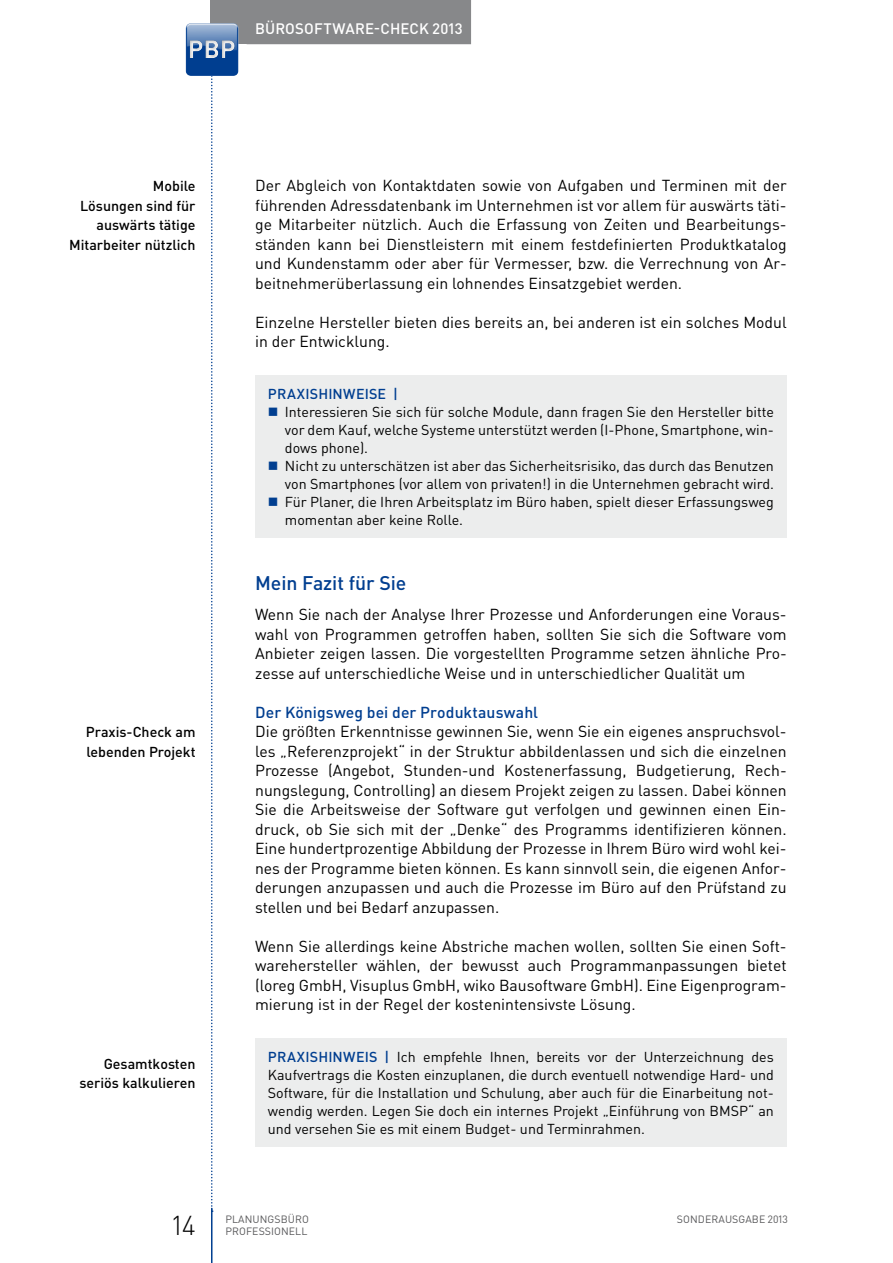
<style>
.page{position:relative;width:893px;height:1263px;background:#fff}
.page>*{position:absolute;margin:0;border:0;box-sizing:border-box;transform-origin:0 0}
.t1{font:300 27px "DIN Pro";color:#000}
.t2{font:500 19.5px "DIN Pro";letter-spacing:-.005em;color:#003e90}
.t3{font:15.75px/19.5px "DIN Pro";color:#000;text-align:justify}
.t4{font:500 15.75px "DIN Pro";letter-spacing:.005em;color:#003e90}
.t5{font:500 15px "DIN Pro";letter-spacing:.01em;color:#fff}
.t6{font:14.25px/18px "DIN Pro";color:#000}
.t7{font:500 14.25px/19.5px "DIN Pro";color:#000;text-align:right}
.t8{font:500 14.25px "DIN Pro";letter-spacing:.01em;color:#003e90}
.t9{font:10.5px "DIN Pro";color:#58585a}
.s1{font-weight:500;color:#003e90}
</style>
<div class="page">
<div style="left:210px;top:0;width:45px;height:44px;background:#87888a"></div>
<hr style="left:211px;top:1208px;width:1px;height:55px;background:#003e90">
<div style="left:247px;top:0;width:224px;height:44px;background:#87888a"></div>
<img style="left:186px;top:23px;width:52px;height:53px">
<svg style="left:190px;top:23px;width:45px;height:1189px"></svg>
<div style="left:188px;top:39px;width:48px;height:20px;background:#000;opacity:.3"></div>
<div style="left:255px;top:375px;width:532px;height:163px;background:#eceded"></div>
<div style="left:255px;top:1038px;width:532px;height:109px;background:#eceded"></div>
<p class="t7" style="left:69px;top:176px;width:128px">Mobile<br>Lösungen sind für auswärts tätige<br>Mitarbeiter nützlich</p>
<p class="t7" style="left:86px;top:722px;width:111px;text-align:left">Praxis-Check am lebenden Projekt</p>
<p class="t7" style="left:79px;top:1053px;width:118px">Gesamtkosten seriös kalkulieren</p>
<p class="t5" style="left:255px;top:18px;width:209px">Bürosoftware-Check 2013</p>
<p class="t3" style="left:255px;top:175px;width:533px">Der Abgleich von Kontaktdaten sowie von Aufgaben und Terminen mit der führenden Adressdatenbank im Unternehmen ist vor allem für auswärts täti&shy;ge Mitarbeiter nützlich. Auch die Erfassung von Zeiten und Bearbeitungs&shy;ständen kann bei Dienstleistern mit einem festdefinierten Produktkatalog und Kundenstamm oder aber für Vermesser, bzw. die Verrechnung von Ar&shy;beitnehmerüberlassung ein lohnendes Einsatzgebiet werden.</p>
<p class="t3" style="left:255px;top:312px;width:533px">Einzelne Hersteller bieten dies bereits an, bei anderen ist ein solches Modul in der Entwicklung.</p>
<p class="t8" style="left:268px;top:384px;width:132px">Praxishinweise |</p>
<p class="t6" style="left:285px;top:402px;width:491px">Interessieren Sie sich für solche Module, dann fragen Sie den Hersteller bitte vor dem Kauf, welche Systeme unterstützt werden (I-Phone, Smartphone, win&shy;dows phone).<br>Nicht zu unterschätzen ist aber das Sicherheitsrisiko, das durch das Benutzen von Smartphones (vor allem von privaten!) in die Unternehmen gebracht wird.<br>Für Planer, die Ihren Arbeitsplatz im Büro haben, spielt dieser Erfassungsweg momentan aber keine Rolle.</p>
<p class="t2" style="left:255px;top:570px;width:153px">Mein Fazit für Sie</p>
<p class="t3" style="left:255px;top:604px;width:533px">Wenn Sie nach der Analyse Ihrer Prozesse und Anforderungen eine Voraus&shy;wahl von Programmen getroffen haben, sollten Sie sich die Software vom Anbieter zeigen lassen. Die vorgestellten Programme setzen ähnliche Pro&shy;zesse auf unterschiedliche Weise und in unterschiedlicher Qualität um</p>
<p class="t4" style="left:255px;top:701px;width:284px">Der Königsweg bei der Produktauswahl</p>
<p class="t3" style="left:255px;top:721px;width:533px">Die größten Erkenntnisse gewinnen Sie, wenn Sie ein eigenes anspruchsvol&shy;les „Referenzprojekt“ in der Struktur abbildenlassen und sich die einzelnen Prozesse (Angebot, Stunden-und Kostenerfassung, Budgetierung, Rech&shy;nungslegung, Controlling) an diesem Projekt zeigen zu lassen. Dabei können Sie die Arbeitsweise der Software gut verfolgen und gewinnen einen Ein&shy;druck, ob Sie sich mit der „Denke“ des Programms identifizieren können.<br>Eine hundertprozentige Abbildung der Prozesse in Ihrem Büro wird wohl kei&shy;nes der Programme bieten können. Es kann sinnvoll sein, die eigenen Anfor&shy;derungen anzupassen und auch die Prozesse im Büro auf den Prüfstand zu stellen und bei Bedarf anzupassen.</p>
<p class="t3" style="left:255px;top:936px;width:533px">Wenn Sie allerdings keine Abstriche machen wollen, sollten Sie einen Soft&shy;warehersteller wählen, der bewusst auch Programmanpassungen bietet (loreg GmbH, Visuplus GmbH, wiko Bausoftware GmbH). Eine Eigenprogram&shy;mierung ist in der Regel der kostenintensivste Lösung.</p>
<p class="t6" style="left:268px;top:1047px;width:508px;text-align:justify"><span class="s1">Praxishinweis |</span> Ich empfehle Ihnen, bereits vor der Unterzeichnung des Kaufvertrags die Kosten einzuplanen, die durch eventuell notwendige Hard- und Software, für die Installation und Schulung, aber auch für die Einarbeitung not&shy;wendig werden. Legen Sie doch ein internes Projekt „Einführung von BMSP“ an und versehen Sie es mit einem Budget- und Terminrahmen.</p>
<h1 class="t1" style="left:173px;top:1207px;width:25px">14</h1>
<p class="t9" style="left:225px;top:1212px;width:15px">Planun</p>
<p class="t9" style="left:268px;top:1212px;width:12px">gsbürosond</p>
<p class="t9" style="left:705px;top:1212px;width:14px">eraus</p>
<p class="t9" style="left:738px;top:1212px;width:51px">gab e 2013</p>
<p class="t9" style="left:225px;top:1224px;width:14px">Prof</p>
<p class="t9" style="left:252px;top:1224px;width:14px">ession</p>
<p class="t9" style="left:289px;top:1224px;width:13px">ell</p>
</div>
